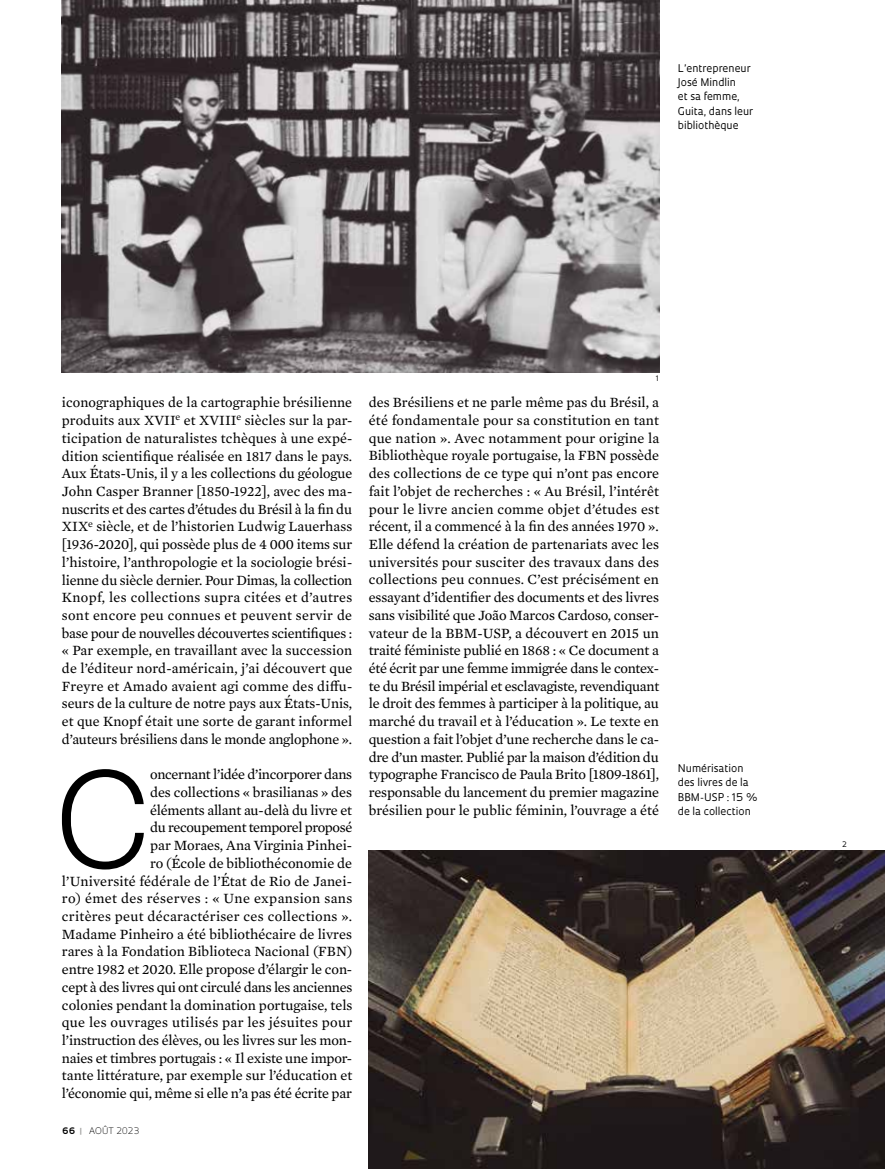
<style>
.page{position:relative;width:885px;height:1169px;background:#fff}
.page>*{position:absolute;margin:0;border:0;box-sizing:border-box;transform-origin:0 0}
.t1{font:300 136.8px "Elza";color:#000}
.t2{font:14.4px/17.7px "Mercury Text G2";letter-spacing:-.005em;color:#000;text-align:justify}
.t3{font:10.35px/14.1px "Oculum";color:#000}
.t4{font:300 8.7px "Oculum";letter-spacing:.01em;color:#000}
.t5{font:7.35px "Oculum";color:#000}
.s1{font-weight:700}
.s2{font-weight:700;color:#9d9d9c}
</style>
<div class="page">
<img style="left:369px;top:850px;width:516px;height:318px">
<img style="left:62px;top:0;width:597px;height:372px">
<p class="t3" style="left:678px;top:61px;width:77px">L’entrepreneur<br>José Mindlin<br>et sa femme,<br>Guita, dans leur bibliothèque</p>
<p class="t2" style="left:62px;top:393px;width:292px">iconographiques de la cartographie brésilienne produits aux XVII<sup>e</sup> et XVIII<sup>e</sup> siècles sur la par&shy;ticipation de naturalistes tchèques à une expé&shy;dition scientifique réalisée en 1817 dans le pays.<br>Aux États-Unis, il y a les collections du géologue John Casper Branner [1850-1922], avec des ma&shy;nuscrits et des cartes d’études du Brésil à la fin du XIX<sup>e</sup> siècle, et de l’historien Ludwig Lauerhass [1936-2020], qui possède plus de 4 000 items sur l’histoire, l’anthropologie et la sociologie brési&shy;lienne du siècle dernier. Pour Dimas, la collection Knopf, les collections supra citées et d’autres sont encore peu connues et peuvent servir de base pour de nouvelles découvertes scientifiques : « Par exemple, en travaillant avec la succession de l’éditeur nord-américain, j’ai découvert que Freyre et Amado avaient agi comme des diffu&shy;seurs de la culture de notre pays aux États-Unis, et que Knopf était une sorte de garant informel d’auteurs brésiliens dans le monde anglophone ».</p>
<h1 class="t1" style="left:56px;top:731px;width:94px">C</h1>
<p class="t2" style="left:62px;top:765px;width:292px;text-align:right">oncernant l’idée d’incorporer dans<br>des collections « brasilianas » des<br>éléments allant au-delà du livre et<br>du recoupement temporel proposé<br>par Moraes, Ana Virginia Pinhei-<br>ro (École de bibliothéconomie de<br>l’Université fédérale de l’État de Rio de Janei&shy;ro) émet des réserves : « Une expansion sans critères peut décaractériser ces collections ».<br>Madame Pinheiro a été bibliothécaire de livres rares à la Fondation Biblioteca Nacional (FBN) entre 1982 et 2020. Elle propose d’élargir le con&shy;cept à des livres qui ont circulé dans les anciennes colonies pendant la domination portugaise, tels que les ouvrages utilisés par les jésuites pour l’instruction des élèves, ou les livres sur les mon&shy;naies et timbres portugais : « Il existe une impor&shy;tante littérature, par exemple sur l’éducation et l’économie qui, même si elle n’a pas été écrite par</p>
<p class="t4" style="left:62px;top:1124px;width:79px"><span class="s1">66</span> <span class="s2">|</span> AOÛT 2023</p>
<p class="t5" style="left:656px;top:373px;width:5px">1</p>
<p class="t2" style="left:369px;top:393px;width:292px">des Brésiliens et ne parle même pas du Brésil, a été fondamentale pour sa constitution en tant que nation ». Avec notamment pour origine la Bibliothèque royale portugaise, la FBN possède des collections de ce type qui n’ont pas encore fait l’objet de recherches : « Au Brésil, l’intérêt pour le livre ancien comme objet d’études est récent, il a commencé à la fin des années 1970 ».<br>Elle défend la création de partenariats avec les universités pour susciter des travaux dans des collections peu connues. C’est précisément en essayant d’identifier des documents et des livres sans visibilité que João Marcos Cardoso, conser&shy;vateur de la BBM-USP, a découvert en 2015 un traité féministe publié en 1868 : « Ce document a été écrit par une femme immigrée dans le contex&shy;te du Brésil impérial et esclavagiste, revendiquant le droit des femmes à participer à la politique, au marché du travail et à l’éducation ». Le texte en question a fait l’objet d’une recherche dans le ca&shy;dre d’un master. Publié par la maison d’édition du typographe Francisco de Paula Brito [1809-1861], responsable du lancement du premier magazine brésilien pour le public féminin, l’ouvrage a été</p>
<p class="t3" style="left:678px;top:761px;width:80px">Numérisation des livres de la<br>BBM-USP : 15 % de la collection</p>
<p class="t5" style="left:842px;top:839px;width:6px">2</p>
</div>
